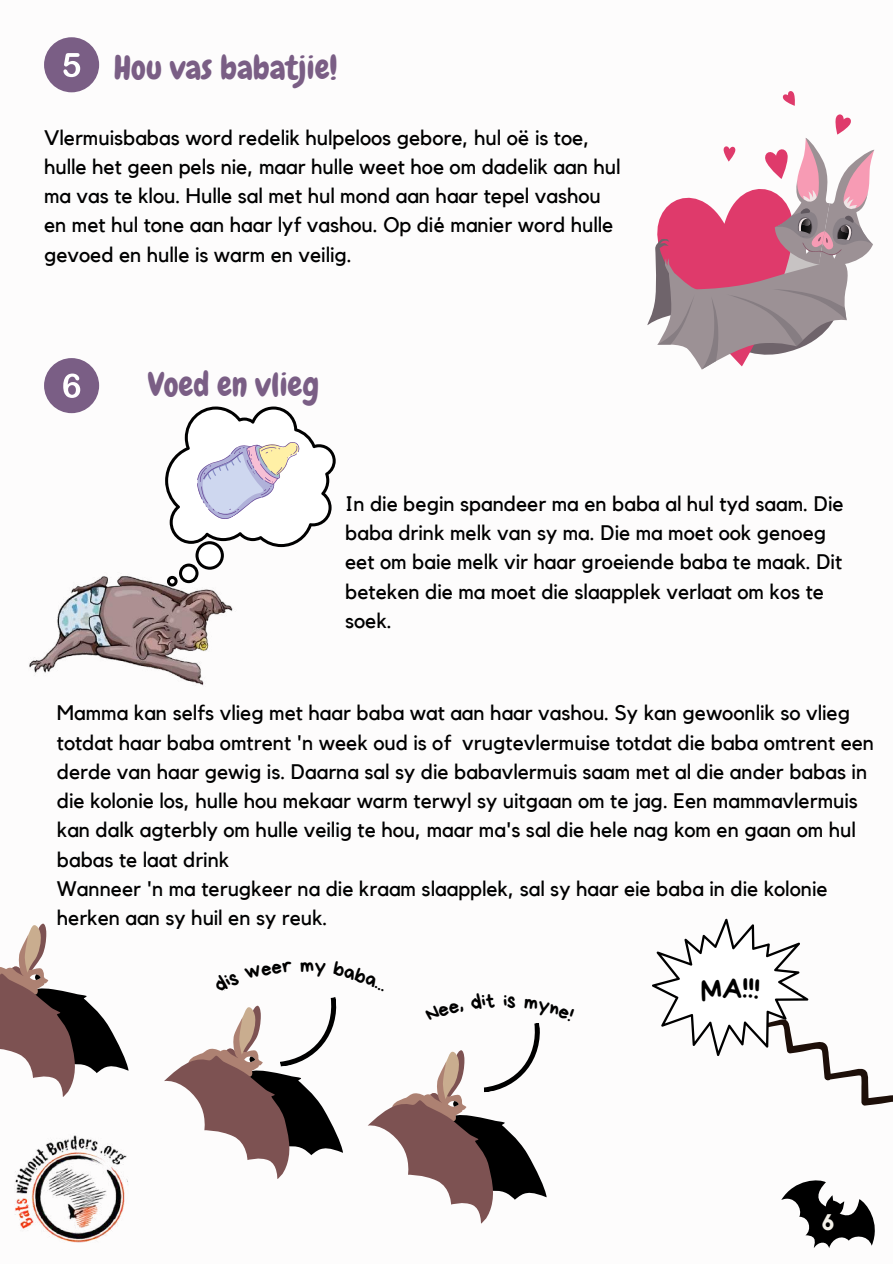
<style>
.page{position:relative;width:893px;height:1264px;background:#fff}
.page>*{position:absolute;margin:0;border:0;box-sizing:border-box;transform-origin:0 0}
.t1{font:33px "Chewy";color:#7a5e85}
.t2{font:31.5px "Bryndan Write";color:#000}
.t3{font:700 22.5px "Kollektif";color:#f4f1e9}
.t4{font:21px/29.2px "Kollektif";color:#000}
</style>
<div class="page">
<img style="left:15px;top:1135px;width:113px;height:108px">
<svg style="left:781px;top:1180px;width:94px;height:68px"></svg>
<div style="left:44px;top:37px;width:55px;height:55px;background:#7a5e85;border-radius:50%"></div>
<svg style="left:63px;top:53px;width:17px;height:24px"></svg>
<div style="left:44px;top:358px;width:55px;height:55px;background:#7a5e85;border-radius:50%"></div>
<svg style="left:63px;top:373px;width:17px;height:25px"></svg>
<svg style="left:782px;top:91px;width:13px;height:15px"></svg>
<svg style="left:647px;top:114px;width:227px;height:255px"></svg>
<img style="left:29px;top:576px;width:204px;height:110px">
<svg style="left:165px;top:406px;width:170px;height:180px"></svg>
<svg style="left:0;top:923px;width:128px;height:173px"></svg>
<svg style="left:164px;top:997px;width:383px;height:226px"></svg>
<svg style="left:652px;top:918px;width:240px;height:188px"></svg>
<h1 class="t1" style="left:114px;top:47px;width:225px">Hou vas babatjie!</h1>
<p class="t4" style="left:44px;top:123px;width:578px">Vlermuisbabas word redelik hulpeloos gebore, hul oë is toe, hulle het geen pels nie, maar hulle weet hoe om dadelik aan hul ma vas te klou. Hulle sal met hul mond aan haar tepel vashou en met hul tone aan haar lyf vashou. Op dié manier word hulle gevoed en hulle is warm en veilig.</p>
<h1 class="t1" style="left:148px;top:364px;width:173px">Voed en vlieg</h1>
<p class="t4" style="left:345px;top:489px;width:500px">In die begin spandeer ma en baba al hul tyd saam. Die baba drink melk van sy ma. Die ma moet ook genoeg eet om baie melk vir haar groeiende baba te maak. Dit beteken die ma moet die slaapplek verlaat om kos te soek.</p>
<p class="t4" style="left:57px;top:699px;width:818px">Mamma kan selfs vlieg met haar baba wat aan haar vashou. Sy kan gewoonlik so vlieg totdat haar baba omtrent 'n week oud is of vrugtevlermuise totdat die baba omtrent een derde van haar gewig is. Daarna sal sy die babavlermuis saam met al die ander babas in die kolonie los, hulle hou mekaar warm terwyl sy uitgaan om te jag. Een mammavlermuis kan dalk agterbly om hulle veilig te hou, maar ma's sal die hele nag kom en gaan om hul babas te laat drink<br>Wanneer 'n ma terugkeer na die kraam slaapplek, sal sy haar eie baba in die kolonie herken aan sy huil en sy reuk.</p>
<h2 class="t2" style="left:721px;top:971px;width:22px">A</h2>
<p class="t3" style="left:821px;top:1211px;width:15px">6</p>
</div>
